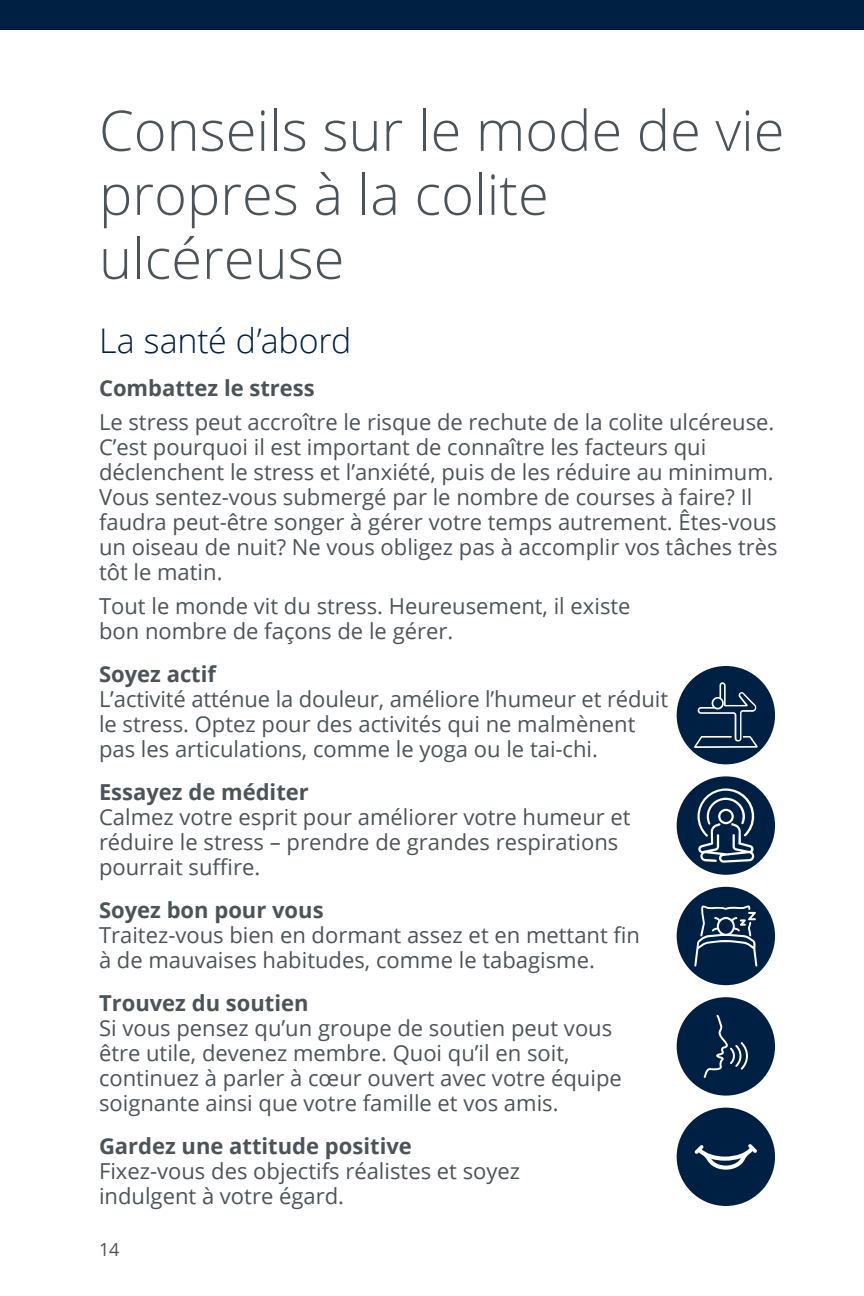
<style>
.page{position:relative;width:864px;height:1296px;background:#fff}
.page>*{position:absolute;margin:0;border:0;box-sizing:border-box;transform-origin:0 0}
.t1{font:300 56px/64px "Open Sans";color:#4c5459}
.t2{font:300 34px "Open Sans";letter-spacing:-.005em;color:#002043}
.t3{font:22px/25px "Open Sans";color:#4c5459}
.t4{font:700 22px "Open Sans";color:#4c5459}
.t5{font:18px "Open Sans";color:#4c5459}
</style>
<div class="page">
<div style="left:0;top:0;width:864px;height:29px;background:#002043"></div>
<div style="left:677px;top:887px;width:98px;height:98px;background:#002043;border-radius:50%"></div>
<svg style="left:694px;top:905px;width:63px;height:62px"></svg>
<div style="left:677px;top:997px;width:98px;height:99px;background:#002043;border-radius:50%"></div>
<svg style="left:704px;top:1015px;width:44px;height:63px"></svg>
<div style="left:677px;top:776px;width:98px;height:99px;background:#002043;border-radius:50%"></div>
<svg style="left:697px;top:788px;width:57px;height:75px"></svg>
<div style="left:677px;top:666px;width:98px;height:98px;background:#002043;border-radius:50%"></div>
<svg style="left:694px;top:682px;width:64px;height:66px"></svg>
<div style="left:677px;top:1108px;width:98px;height:98px;background:#002043;border-radius:50%"></div>
<svg style="left:695px;top:1144px;width:62px;height:26px"></svg>
<p class="t1" style="left:99px;top:97px;width:687px">Conseils sur le mode de vie propres à la colite ulcéreuse</p>
<p class="t2" style="left:99px;top:317px;width:254px">La santé d’abord</p>
<p class="t4" style="left:99px;top:372px;width:217px">Combattez le stress</p>
<p class="t3" style="left:99px;top:409px;width:680px">Le stress peut accroître le risque de rechute de la colite ulcéreuse.<br>C’est pourquoi il est important de connaître les facteurs qui déclenchent le stress et l’anxiété, puis de les réduire au minimum.<br>Vous sentez-vous submergé par le nombre de courses à faire? Il faudra peut-être songer à gérer votre temps autrement. Êtes-vous un oiseau de nuit? Ne vous obligez pas à accomplir vos tâches très tôt le matin.</p>
<p class="t3" style="left:99px;top:593px;width:533px">Tout le monde vit du stress. Heureusement, il existe bon nombre de façons de le gérer.</p>
<p class="t4" style="left:99px;top:658px;width:119px">Soyez actif</p>
<p class="t3" style="left:99px;top:686px;width:571px">L’activité atténue la douleur, améliore l’humeur et réduit le stress. Optez pour des activités qui ne malmènent pas les articulations, comme le yoga ou le tai-chi.</p>
<p class="t4" style="left:99px;top:776px;width:211px">Essayez de méditer</p>
<p class="t3" style="left:99px;top:804px;width:533px">Calmez votre esprit pour améliorer votre humeur et réduire le stress – prendre de grandes respirations pourrait suffire.</p>
<p class="t4" style="left:99px;top:894px;width:226px">Soyez bon pour vous</p>
<p class="t3" style="left:99px;top:922px;width:543px">Traitez-vous bien en dormant assez et en mettant fin à de mauvaises habitudes, comme le tabagisme.</p>
<p class="t4" style="left:99px;top:987px;width:211px">Trouvez du soutien</p>
<p class="t3" style="left:99px;top:1015px;width:524px">Si vous pensez qu’un groupe de soutien peut vous être utile, devenez membre. Quoi qu’il en soit, continuez à parler à cœur ouvert avec votre équipe soignante ainsi que votre famille et vos amis.</p>
<p class="t4" style="left:99px;top:1130px;width:314px">Gardez une attitude positive</p>
<p class="t3" style="left:99px;top:1158px;width:423px">Fixez-vous des objectifs réalistes et soyez indulgent à votre égard.</p>
<p class="t5" style="left:99px;top:1237px;width:22px">14</p>
</div>
